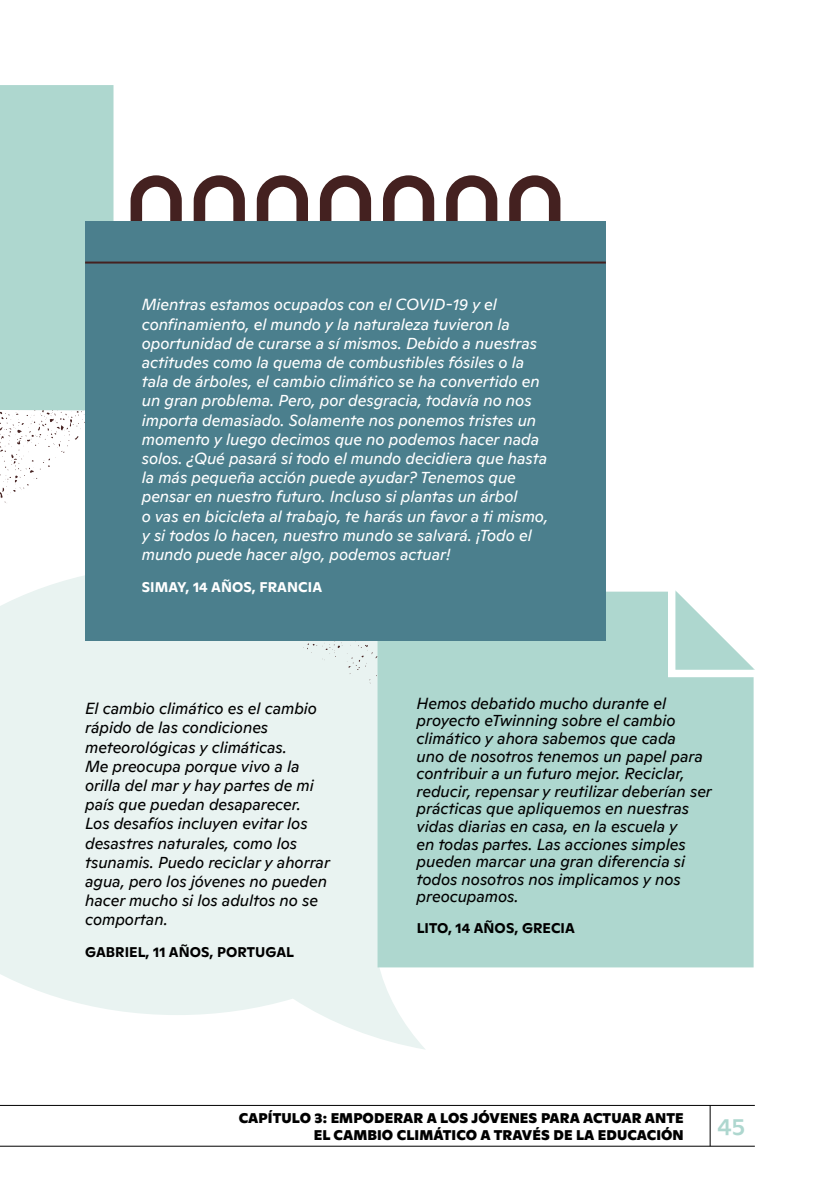
<style>
.page{position:relative;width:840px;height:1191px;background:#fff}
.page>*{position:absolute;margin:0;border:0;box-sizing:border-box;transform-origin:0 0}
.t1{font:500 24px "Ginto";color:#aed7cf}
.t2{font:italic 16px/19.2px "Ginto";color:#000}
.t3{font:italic 16px/19.2px "Ginto";color:#fff}
.t4{font:900 14px/16.8px "Ginto";letter-spacing:.005em;color:#000;text-align:right}
.t5{font:700 14px "Ginto";letter-spacing:.005em;color:#000}
.t6{font:700 14px "Ginto";letter-spacing:.005em;color:#fff}
</style>
<div class="page">
<svg style="left:0;top:410px;width:85px;height:93px"></svg>
<div style="left:0;top:85px;width:113px;height:325px;background:#aed7cf"></div>
<svg style="left:0;top:575px;width:485px;height:474px;fill:#e9f3f1"></svg>
<div style="left:184px;top:640px;width:193px;height:49px;background:#e9f3f1"></div>
<div style="left:377px;top:591px;width:376px;height:376px;background:#aed7cf"></div>
<svg style="left:130px;top:175px;width:52px;height:46px"></svg>
<svg style="left:193px;top:175px;width:52px;height:46px"></svg>
<svg style="left:257px;top:175px;width:51px;height:46px"></svg>
<svg style="left:320px;top:175px;width:51px;height:46px"></svg>
<svg style="left:383px;top:175px;width:51px;height:46px"></svg>
<svg style="left:446px;top:175px;width:51px;height:46px"></svg>
<svg style="left:509px;top:175px;width:51px;height:46px"></svg>
<div style="left:85px;top:221px;width:520px;height:419px;background:#4b7f8d"></div>
<hr style="left:85px;top:261px;width:520px;height:2px;background:#442120">
<hr style="left:0;top:1105px;width:754px;height:1px;background:#000">
<hr style="left:0;top:1145px;width:754px;height:1px;background:#000">
<hr style="left:709px;top:1105px;width:1px;height:41px;background:#000">
<p class="t3" style="left:142px;top:294px;width:407px">Mientras estamos ocupados con el COVID-19 y el confinamiento, el mundo y la naturaleza tuvieron la oportunidad de curarse a sí mismos. Debido a nuestras actitudes como la quema de combustibles fósiles o la tala de árboles, el cambio climático se ha convertido en un gran problema. Pero, por desgracia, todavía no nos importa demasiado. Solamente nos ponemos tristes un momento y luego decimos que no podemos hacer nada solos. ¿Qué pasará si todo el mundo decidiera que hasta la más pequeña acción puede ayudar? Tenemos que pensar en nuestro futuro. Incluso si plantas un árbol<br>o vas en bicicleta al trabajo, te harás un favor a ti mismo, y si todos lo hacen, nuestro mundo se salvará. ¡Todo el mundo puede hacer algo, podemos actuar!</p>
<p class="t6" style="left:142px;top:576px;width:182px">SIMAY, 14 AÑOS, FRANCIA</p>
<p class="t2" style="left:85px;top:698px;width:246px">El cambio climático es el cambio rápido de las condiciones meteorológicas y climáticas.<br>Me preocupa porque vivo a la orilla del mar y hay partes de mi país que puedan desaparecer.<br>Los desafíos incluyen evitar los desastres naturales, como los tsunamis. Puedo reciclar y ahorrar agua, pero los jóvenes no pueden hacer mucho si los adultos no se comportan.</p>
<p class="t5" style="left:85px;top:942px;width:210px">GABRIEL, 11 AÑOS, PORTUGAL</p>
<p class="t2" style="left:416px;top:693px;width:296px;line-height:17.6px">Hemos debatido mucho durante el proyecto eTwinning sobre el cambio climático y ahora sabemos que cada<br>uno de nosotros tenemos un papel para contribuir a un futuro mejor. Reciclar, reducir, repensar y reutilizar deberían ser prácticas que apliquemos en nuestras vidas diarias en casa, en la escuela y<br>en todas partes. Las acciones simples pueden marcar una gran diferencia si todos nosotros nos implicamos y nos preocupamos.</p>
<p class="t5" style="left:416px;top:917px;width:160px">LITO, 14 AÑOS, GRECIA</p>
<p class="t4" style="left:239px;top:1108px;width:446px">CAPÍTULO 3: EMPODERAR A LOS JÓVENES PARA ACTUAR ANTE<br>EL CAMBIO CLIMÁTICO A TRAVÉS DE LA EDUCACIÓN</p>
<h1 class="t1" style="left:717px;top:1108px;width:29px">45</h1>
</div>
